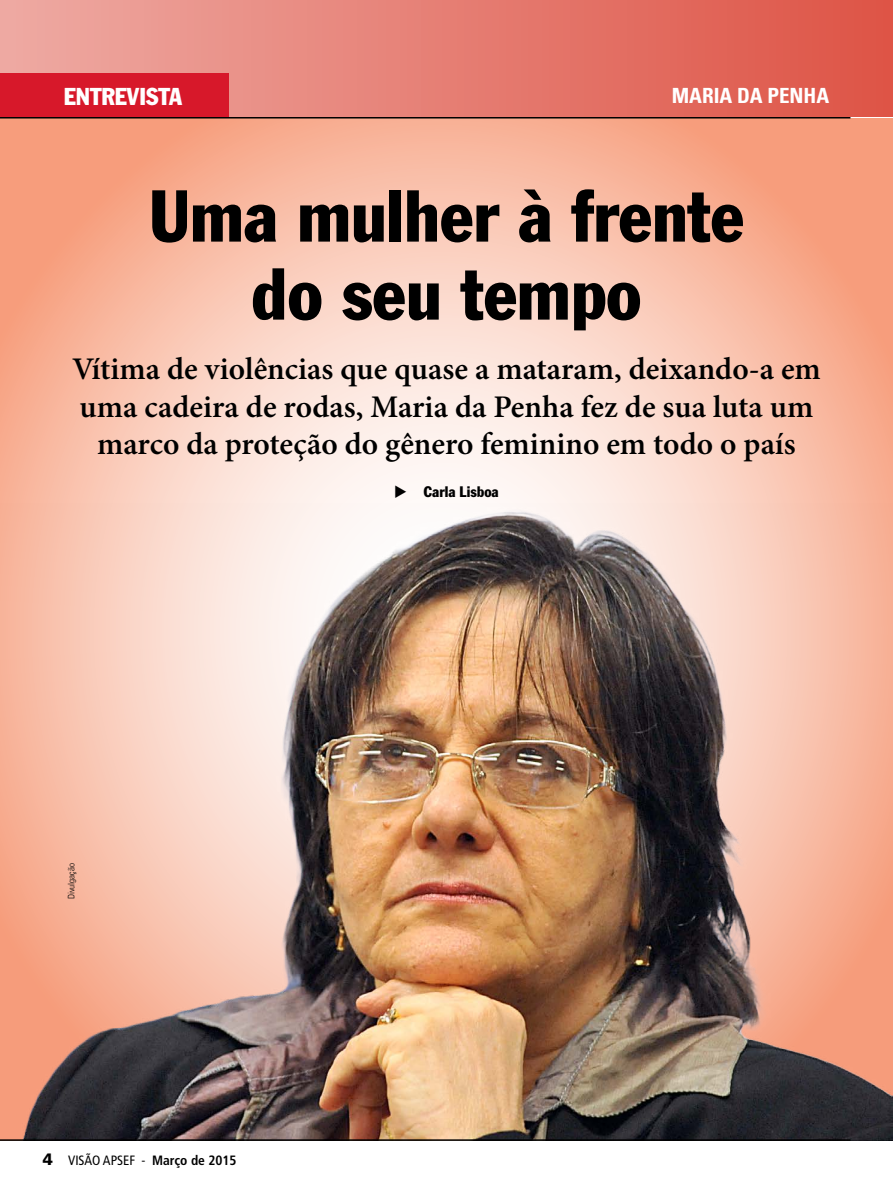
<style>
.page{position:relative;width:893px;height:1191px;background:#fff}
.page>*{position:absolute;margin:0;border:0;box-sizing:border-box;transform-origin:0 0}
.t1{font:condensed 72px/78px "Franklin Gothic Std";color:#000;text-align:center}
.t2{font:600 31.5px/37.8px "Minion Pro";color:#000;text-align:center}
.t3{font:condensed 24px "Franklin Gothic Std";color:#fff}
.t4{font:700 condensed 21px "Univers LT";color:#fff}
.t5{font:condensed 15px "Franklin Gothic Std";color:#000}
.t6{font:condensed 13.5px "Frutiger LT Std";color:#000}
.t7{font:300 condensed 9px "Univers LT";color:#000}
.s1{font-weight:900;font-stretch:normal;font-size:16.5px}
.s2{font-weight:700}
</style>
<div class="page">
<svg style="left:0;top:118px;width:892px;height:386px;background:#f9c3af"></svg>
<div style="left:0;top:0;width:893px;height:117px;background:linear-gradient(to right,#eeaaa3,#de5345)"></div>
<img style="left:0;top:504px;width:893px;height:636px">
<hr style="left:0;top:1139px;width:850px;height:1px;background:#000">
<hr style="left:0;top:117px;width:850px;height:1px;background:#000">
<div style="left:0;top:74px;width:228px;height:43px;background:#d7182a"></div>
<svg style="left:395px;top:485px;width:11px;height:12px"></svg>
<p class="t3" style="left:64px;top:81px;width:120px">ENTREVISTA</p>
<p class="t4" style="left:672px;top:82px;width:159px">MARIA DA PENHA</p>
<h1 class="t1" style="left:149px;top:177px;width:597px">Uma mulher à frente do seu tempo</h1>
<p class="t2" style="left:72px;top:351px;width:750px">Vítima de violências que quase a mataram, deixando-a em uma cadeira de rodas, Maria da Penha fez de sua luta um marco da proteção do gênero feminino em todo o país</p>
<p class="t5" style="left:424px;top:482px;width:76px">Carla Lisboa</p>
<p class="t7" style="left:66px;top:899px;width:37px;rotate:-90deg">Divulgação</p>
<p class="t6" style="left:43px;top:1152px;width:195px"><span class="s1">4</span> VISÃO APSEF - <span class="s2">Março de 2015</span></p>
</div>
